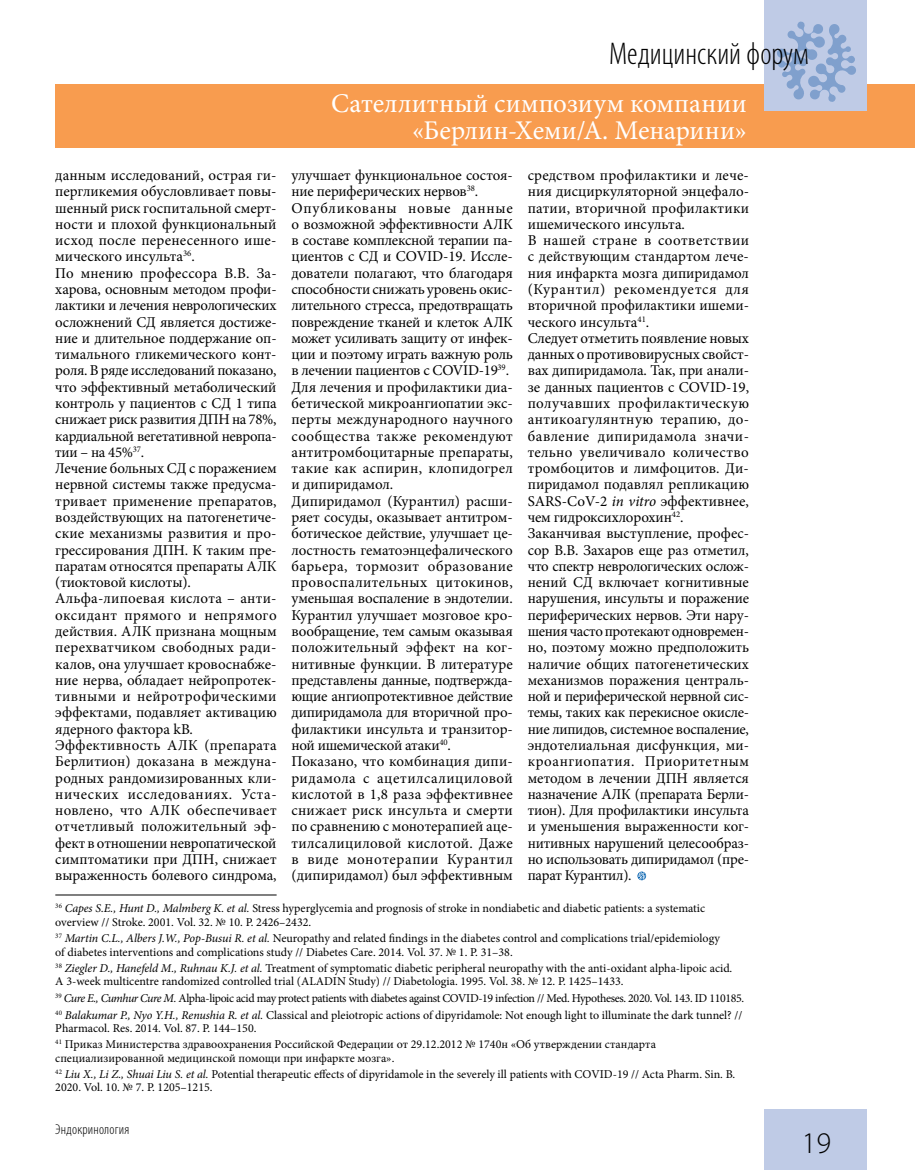
<style>
.page{position:relative;width:915px;height:1170px;background:#fff}
.page>*{position:absolute;margin:0;border:0;box-sizing:border-box;transform-origin:0 0}
.t1{font:300 condensed 31.5px "Myriad Pro";color:#000}
.t2{font:300 30px "Myriad Pro";color:#000}
.t3{font:27px/27px "Minion Pro";letter-spacing:.005em;color:#fff;text-align:right}
.t4{font:15px/16.4px "Minion Pro";color:#000}
.t5{font:300 condensed 14.25px "Myriad Pro";letter-spacing:.015em;color:#000}
.t6{font:12px/13.2px "Minion Pro";color:#000}
.t7{font:12px/16.6px "Minion Pro";letter-spacing:-.025em;color:#000}
.s1{font-style:italic}
</style>
<div class="page">
<div style="left:55px;top:84px;width:859px;height:63px;background:#f89c4f"></div>
<div style="left:764px;top:0;width:102px;height:111px;background:#bfcbe6"></div>
<div style="left:764px;top:1108px;width:102px;height:61px;background:#bfcbe6"></div>
<svg style="left:777px;top:22px;width:78px;height:80px"></svg>
<svg style="left:637px;top:871px;width:9px;height:9px"></svg>
<svg style="left:637px;top:872px;width:8px;height:7px"></svg>
<hr style="left:55px;top:894px;width:221px;height:1px;background:#000">
<h1 class="t1" style="left:608px;top:35px;width:201px">Медицинский форум</h1>
<h3 class="t3" style="left:331px;top:90px;width:417px">Сателлитный симпозиум компании «Берлин-Хеми/А. Менарини»</h3>
<p class="t4" style="left:55px;top:167px;width:223px">данным исследований, острая ги&shy;пергликемия обусловливает повы&shy;шенный риск госпитальной смерт&shy;ности и плохой функциональный исход после перенесенного ише&shy;мического инсульта<sup>36</sup>.<br>По мнению профессора В.В. За&shy;харова, основным методом профи&shy;лактики и лечения неврологических осложнений СД является достиже&shy;ние и длительное поддержание оп&shy;тимального гликемического конт&shy;роля. В ряде исследований показано, что эффективный метаболический контроль у пациентов с СД 1 типа снижает риск развития ДПН на 78%, кардиальной вегетативной невропа&shy;тии – на 45%<sup>37</sup>.<br>Лечение больных СД с поражением нервной системы также предусма&shy;тривает применение препаратов, воздействующих на патогенетиче&shy;ские механизмы развития и про&shy;грессирования ДПН. К таким пре&shy;паратам относятся препараты АЛК (тиоктовой кислоты).<br>Альфа-липоевая кислота – анти&shy;оксидант прямого и непрямого действия. АЛК признана мощным перехватчиком свободных ради&shy;калов, она улучшает кровоснабже&shy;ние нерва, обладает нейропротек&shy;тивными и нейротрофическими эффектами, подавляет активацию ядерного фактора kB.<br>Эффективность АЛК (препарата<br>Берлитион) доказана в междуна&shy;родных рандомизированных кли&shy;нических исследованиях. Уста&shy;новлено, что АЛК обеспечивает отчетливый положительный эф&shy;фект в отношении невропатической симптоматики при ДПН, снижает выраженность болевого синдрома,</p>
<p class="t4" style="left:291px;top:167px;width:223px">улучшает функциональное состоя&shy;ние периферических нервов<sup>38</sup>.<br>Опубликованы новые данные о возможной эффективности АЛК в составе комплексной терапии па&shy;циентов с СД и COVID-19. Иссле&shy;дователи полагают, что благодаря способности снижать уровень окис&shy;лительного стресса, предотвращать повреждение тканей и клеток АЛК может усиливать защиту от инфек&shy;ции и поэтому играть важную роль в лечении пациентов с COVID-19<sup>39</sup>.<br>Для лечения и профилактики диа&shy;бетической микроангиопатии экс&shy;перты международного научного сообщества также рекомендуют антитромбоцитарные препараты, такие как аспирин, клопидогрел и дипиридамол.<br>Дипиридамол (Курантил) расши&shy;ряет сосуды, оказывает антитром&shy;ботическое действие, улучшает це&shy;лостность гематоэнцефалического барьера, тормозит образование провоспалительных цитокинов, уменьшая воспаление в эндотелии.<br>Курантил улучшает мозговое кро&shy;вообращение, тем самым оказывая положительный эффект на ког&shy;нитивные функции. В литературе представлены данные, подтвержда&shy;ющие ангиопротективное действие дипиридамола для вторичной про&shy;филактики инсульта и транзитор&shy;ной ишемической атаки<sup>40</sup>.<br>Показано, что комбинация дипи&shy;ридамола с ацетилсалициловой кислотой в 1,8 раза эффективнее снижает риск инсульта и смерти по сравнению с монотерапией аце&shy;тилсалициловой кислотой. Даже в виде монотерапии Курантил (дипиридамол) был эффективным</p>
<p class="t4" style="left:527px;top:167px;width:223px">средством профилактики и лече&shy;ния дисциркуляторной энцефало&shy;патии, вторичной профилактики ишемического инсульта.<br>В нашей стране в соответствии с действующим стандартом лече&shy;ния инфаркта мозга дипиридамол (Курантил) рекомендуется для вторичной профилактики ишеми&shy;ческого инсульта<sup>41</sup>.<br>Следует отметить появление новых данных о противовирусных свойст&shy;вах дипиридамола. Так, при анали&shy;зе данных пациентов с COVID-19, получавших профилактическую антикоагулянтную терапию, до&shy;бавление дипиридамола значи&shy;тельно увеличивало количество тромбоцитов и лимфоцитов. Ди&shy;пиридамол подавлял репликацию<br>SARS-CoV-2 <span class="s1">in vitro</span> эффективнее, чем гидроксихлорохин<sup>42</sup>.<br>Заканчивая выступление, профес&shy;сор В.В. Захаров еще раз отметил, что спектр неврологических ослож&shy;нений СД включает когнитивные нарушения, инсульты и поражение периферических нервов. Эти нару&shy;шения часто протекают одновремен&shy;но, поэтому можно предположить наличие общих патогенетических механизмов поражения централь&shy;ной и периферической нервной сис&shy;темы, таких как перекисное окисле&shy;ние липидов, системное воспаление, эндотелиальная дисфункция, ми&shy;кроангиопатия. Приоритетным методом в лечении ДПН является назначение АЛК (препарата Берли&shy;тион). Для профилактики инсульта и уменьшения выраженности ког&shy;нитивных нарушений целесообраз&shy;но использовать дипиридамол (пре&shy;парат Курантил).</p>
<p class="t6" style="left:55px;top:901px;width:651px"><sup>36</sup> <span class="s1">Capes S.E., Hunt D., Malmberg K. et al.</span> Stress hyperglycemia and prognosis of stroke in nondiabetic and diabetic patients: a systematic overview // Stroke. 2001. Vol. 32. № 10. P. 2426–2432.</p>
<p class="t6" style="left:55px;top:931px;width:666px"><sup>37</sup> <span class="s1">Martin C.L., Albers J.W., Pop-Busui R. et al.</span> Neuropathy and related findings in the diabetes control and complications trial/epidemiology of diabetes interventions and complications study // Diabetes Care. 2014. Vol. 37. № 1. P. 31–38.</p>
<p class="t6" style="left:55px;top:961px;width:678px"><sup>38</sup> <span class="s1">Ziegler D., Hanefeld M., Ruhnau K.J. et al.</span> Treatment of symptomatic diabetic peripheral neuropathy with the anti-oxidant alpha-lipoic acid.<br>A 3-week multicentre randomized controlled trial (ALADIN Study) // Diabetologia. 1995. Vol. 38. № 12. P. 1425–1433.</p>
<p class="t7" style="left:55px;top:989px;width:690px"><sup>39</sup> <span class="s1">Cure E., Cumhur Cure M.</span> Alpha-lipoic acid may protect patients with diabetes against COVID-19 infection // Med. Hypotheses. 2020. Vol. 143. ID 110185.<br><sup>40</sup> <span class="s1">Balakumar P., Nyo Y.H., Renushia R. et al.</span> Classical and pleiotropic actions of dipyridamole: Not enough light to illuminate the dark tunnel? //</p>
<p class="t6" style="left:55px;top:1019px;width:602px;line-height:16.6px">Pharmacol. Res. 2014. Vol. 87. P. 144–150.<br><sup>41</sup> Приказ Министерства здравоохранения Российской Федерации от 29.12.2012 № 1740н «Об утверждении стандарта</p>
<p class="t6" style="left:55px;top:1049px;width:681px;line-height:16.6px">специализированной медицинской помощи при инфаркте мозга».<br><sup>42</sup> <span class="s1">Liu X., Li Z., Shuai Liu S. et al.</span> Potential therapeutic effects of dipyridamole in the severely ill patients with COVID-19 // Acta Pharm. Sin. B.</p>
<p class="t6" style="left:55px;top:1080px;width:159px">2020. Vol. 10. № 7. P. 1205–1215.</p>
<p class="t5" style="left:55px;top:1120px;width:76px">Эндокринология</p>
<h2 class="t2" style="left:801px;top:1125px;width:31px">19</h2>
</div>
